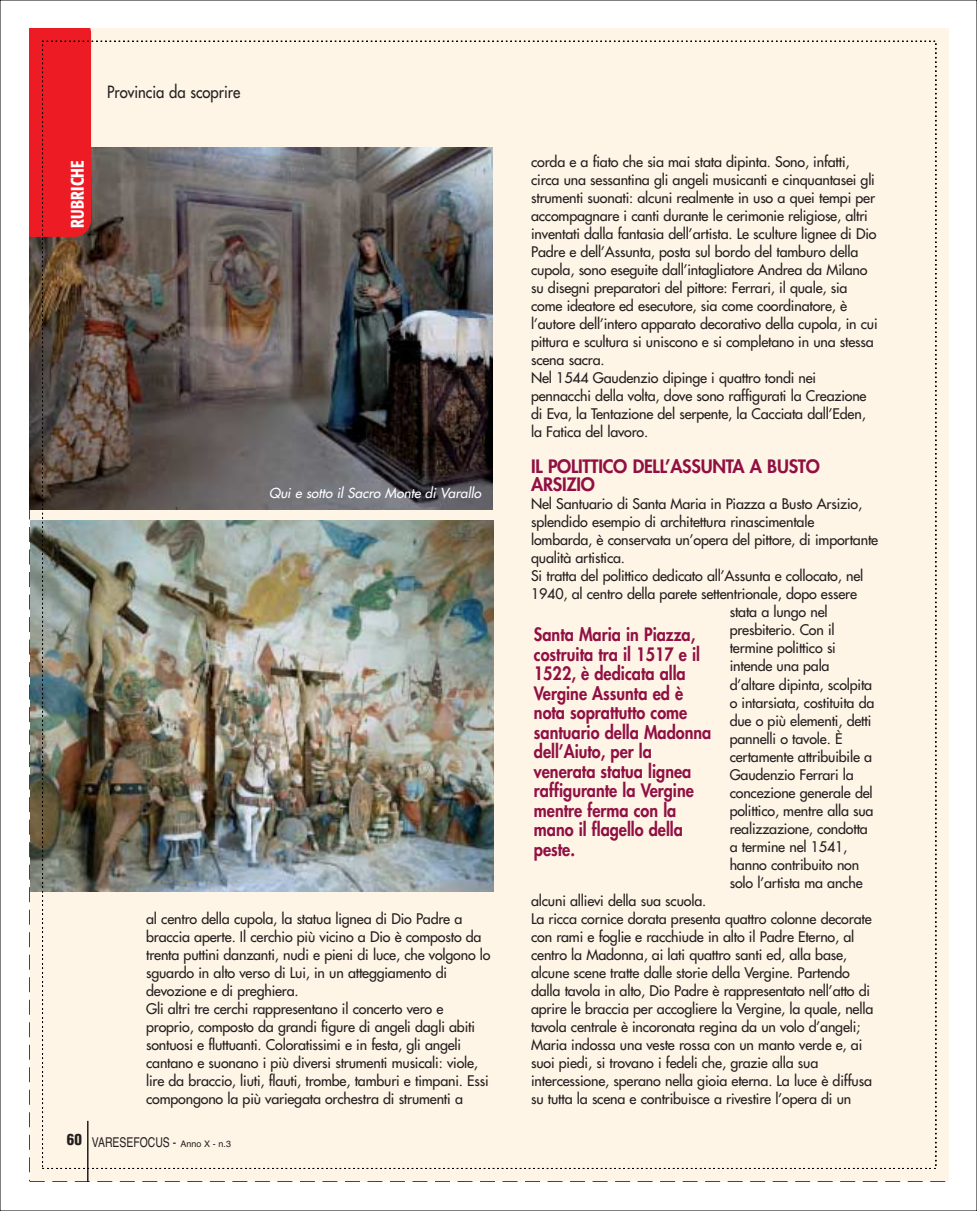
<style>
.page{position:relative;width:977px;height:1211px;background:#fff}
.page>*{position:absolute;margin:0;border:0;box-sizing:border-box;transform-origin:0 0}
.t1{font:800 18px/19.5px "Futura";color:#901044;scale:.9 1}
.t2{font:800 18px/18px "Futura";color:#901044}
.t3{font:500 condensed 18px "Formata";letter-spacing:.02em;color:#fff;scale:.9 1}
.t4{font:16.5px "Futura";color:#231f20;scale:.9 1}
.t5{font:14.25px/18px "Futura";letter-spacing:-.01em;color:#231f20}
.t6{font:italic 13.5px "Futura";color:#fff}
.t7{font:13.5px "Helvetica";color:#231f20;scale:.77 1}
.s1{font-weight:900;font-stretch:condensed;font-size:15px}
.s2{font-size:9px}
</style>
<div class="page">
<div style="left:30px;top:28px;width:918px;height:1153px;background:#fff5e6"></div>
<hr style="left:87px;top:1120px;width:1px;height:61px;background:#231f20">
<img style="left:31px;top:520px;width:11px;height:372px">
<div style="left:30px;top:28px;width:61px;height:209px;background:#ed1c24"></div>
<img style="left:42px;top:41px;width:894px;height:1127px">
<p class="t3" style="left:70px;top:228px;width:77px;rotate:-90deg">RUBRICHE</p>
<p class="t4" style="left:107px;top:84px;width:149px">Provincia da scoprire</p>
<p class="t6" style="left:269px;top:486px;width:216px">Qui e sotto il Sacro Monte di Varallo</p>
<p class="t5" style="left:146px;top:910px;width:346px">al centro della cupola, la statua lignea di Dio Padre a braccia aperte. Il cerchio più vicino a Dio è composto da trenta puttini danzanti, nudi e pieni di luce, che volgono lo sguardo in alto verso di Lui, in un atteggiamento di devozione e di preghiera.<br>Gli altri tre cerchi rappresentano il concerto vero e proprio, composto da grandi figure di angeli dagli abiti sontuosi e fluttuanti. Coloratissimi e in festa, gli angeli cantano e suonano i più diversi strumenti musicali: viole, lire da braccio, liuti, flauti, trombe, tamburi e timpani. Essi compongono la più variegata orchestra di strumenti a</p>
<p class="t7" style="left:67px;top:1137px;width:215px"><span class="s1">60</span> VARESEFOCUS - <span class="s2">Anno X - n.3</span></p>
<p class="t5" style="left:531px;top:154px;width:348px">corda e a fiato che sia mai stata dipinta. Sono, infatti, circa una sessantina gli angeli musicanti e cinquantasei gli strumenti suonati: alcuni realmente in uso a quei tempi per accompagnare i canti durante le cerimonie religiose, altri inventati dalla fantasia dell’artista. Le sculture lignee di Dio Padre e dell’Assunta, posta sul bordo del tamburo della cupola, sono eseguite dall’intagliatore Andrea da Milano su disegni preparatori del pittore: Ferrari, il quale, sia come ideatore ed esecutore, sia come coordinatore, è l’autore dell’intero apparato decorativo della cupola, in cui pittura e scultura si uniscono e si completano in una stessa scena sacra.<br>Nel 1544 Gaudenzio dipinge i quattro tondi nei pennacchi della volta, dove sono raffigurati la Creazione di Eva, la Tentazione del serpente, la Cacciata dall’Eden, la Fatica del lavoro.</p>
<p class="t2" style="left:531px;top:459px;width:290px">IL POLITTICO DELL’ASSUNTA A BUSTO<br>ARSIZIO</p>
<p class="t5" style="left:531px;top:496px;width:332px">Nel Santuario di Santa Maria in Piazza a Busto Arsizio,</p>
<p class="t5" style="left:531px;top:514px;width:285px">splendido esempio di architettura rinascimentale</p>
<p class="t5" style="left:531px;top:532px;width:348px">lombarda, è conservata un’opera del pittore, di importante</p>
<p class="t5" style="left:531px;top:550px;width:95px">qualità artistica.</p>
<p class="t5" style="left:531px;top:568px;width:334px">Si tratta del polittico dedicato all’Assunta e collocato, nel</p>
<p class="t5" style="left:531px;top:586px;width:327px">1940, al centro della parete settentrionale, dopo essere</p>
<p class="t5" style="left:729px;top:604px;width:99px">stata a lungo nel</p>
<p class="t5" style="left:729px;top:622px;width:106px">presbiterio. Con il</p>
<p class="t5" style="left:729px;top:640px;width:108px">termine polittico si</p>
<p class="t5" style="left:729px;top:658px;width:101px">intende una pala</p>
<p class="t5" style="left:729px;top:676px;width:144px">d’altare dipinta, scolpita</p>
<p class="t5" style="left:729px;top:694px;width:146px">o intarsiata, costituita da</p>
<p class="t5" style="left:729px;top:712px;width:143px">due o più elementi, detti</p>
<p class="t5" style="left:729px;top:730px;width:114px">pannelli o tavole. È</p>
<p class="t5" style="left:729px;top:748px;width:144px">certamente attribuibile a</p>
<p class="t5" style="left:729px;top:766px;width:126px">Gaudenzio Ferrari la</p>
<p class="t5" style="left:729px;top:784px;width:145px">concezione generale del</p>
<p class="t5" style="left:729px;top:802px;width:145px">polittico, mentre alla sua</p>
<p class="t5" style="left:729px;top:820px;width:140px">realizzazione, condotta</p>
<p class="t5" style="left:729px;top:838px;width:119px">a termine nel 1541,</p>
<p class="t5" style="left:729px;top:856px;width:131px">hanno contribuito non</p>
<p class="t5" style="left:729px;top:874px;width:134px">solo l’artista ma anche</p>
<p class="t5" style="left:531px;top:892px;width:177px">alcuni allievi della sua scuola.</p>
<p class="t5" style="left:531px;top:910px;width:342px">La ricca cornice dorata presenta quattro colonne decorate</p>
<p class="t5" style="left:531px;top:928px;width:325px">con rami e foglie e racchiude in alto il Padre Eterno, al</p>
<p class="t5" style="left:531px;top:946px;width:317px">centro la Madonna, ai lati quattro santi ed, alla base,</p>
<p class="t5" style="left:531px;top:964px;width:320px">alcune scene tratte dalle storie della Vergine. Partendo</p>
<p class="t5" style="left:531px;top:982px;width:340px">dalla tavola in alto, Dio Padre è rappresentato nell’atto di</p>
<p class="t5" style="left:531px;top:1000px;width:344px">aprire le braccia per accogliere la Vergine, la quale, nella</p>
<p class="t5" style="left:531px;top:1018px;width:331px">tavola centrale è incoronata regina da un volo d’angeli;</p>
<p class="t5" style="left:531px;top:1036px;width:333px">Maria indossa una veste rossa con un manto verde e, ai</p>
<p class="t5" style="left:531px;top:1054px;width:289px">suoi piedi, si trovano i fedeli che, grazie alla sua</p>
<p class="t5" style="left:531px;top:1072px;width:342px">intercessione, sperano nella gioia eterna. La luce è diffusa</p>
<p class="t5" style="left:531px;top:1090px;width:322px">su tutta la scena e contribuisce a rivestire l’opera di un</p>
<p class="t1" style="left:534px;top:626px;width:199px">Santa Maria in Piazza, costruita tra il 1517 e il<br>1522, è dedicata alla<br>Vergine Assunta ed è nota soprattutto come santuario della Madonna dell’Aiuto, per la venerata statua lignea raffigurante la Vergine mentre ferma con la mano il flagello della peste.</p>
</div>
